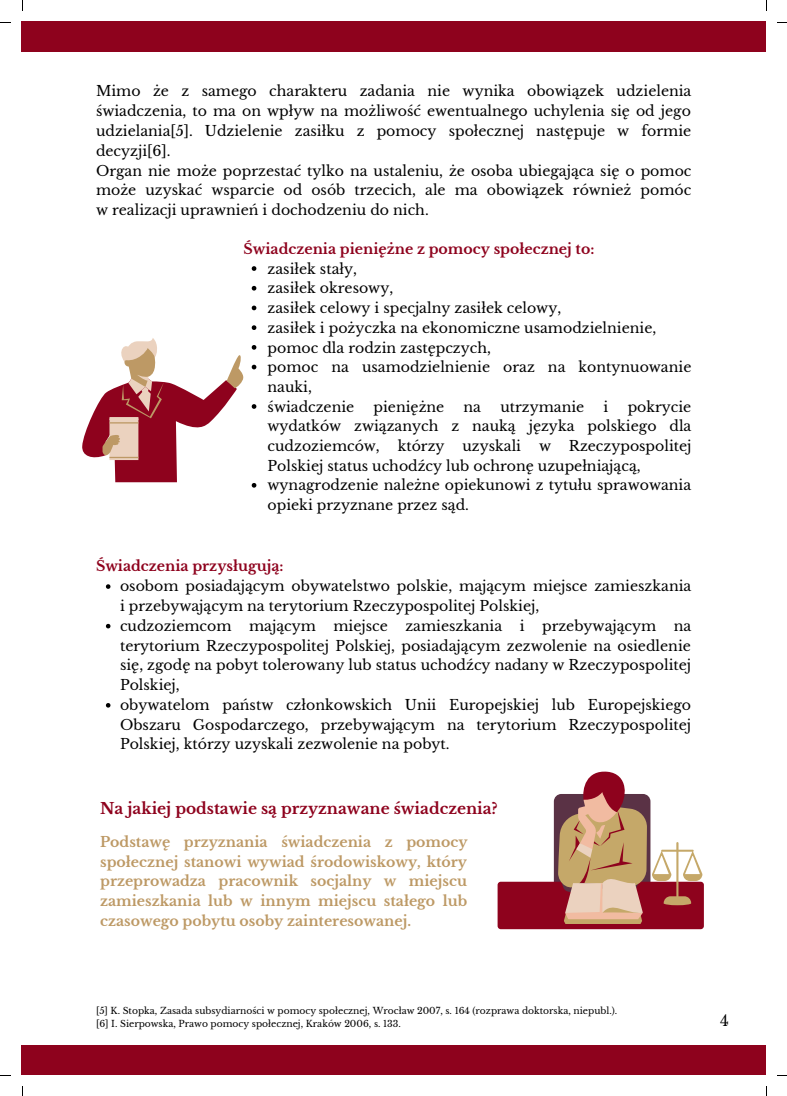
<style>
.page{position:relative;width:787px;height:1096px;background:#fff}
.page>*{position:absolute;margin:0;border:0;box-sizing:border-box;transform-origin:0 0}
.t1{font:700 15.38px "Libre Baskerville";color:#8e021d}
.t2{font:15px "Libre Baskerville";color:#000}
.t3{font:14.12px/19.8px "Libre Baskerville";color:#000}
.t4{font:700 14.12px/19.8px "Libre Baskerville";color:#bd9965;text-align:justify}
.t5{font:700 14.12px "Libre Baskerville";color:#8e021d}
.t6{font:9.12px/12.1px "Libre Baskerville";color:#000}
</style>
<div class="page">
<div style="left:22px;top:22px;width:744px;height:30px;background:#8e021d"></div>
<div style="left:22px;top:1045px;width:744px;height:29px;background:#8e021d"></div>
<svg style="left:106px;top:584px;width:4px;height:5px"></svg>
<svg style="left:106px;top:623px;width:4px;height:5px"></svg>
<svg style="left:106px;top:703px;width:4px;height:4px"></svg>
<svg style="left:498px;top:771px;width:206px;height:158px"></svg>
<svg style="left:82px;top:338px;width:162px;height:144px"></svg>
<svg style="left:252px;top:266px;width:4px;height:5px"></svg>
<svg style="left:252px;top:286px;width:4px;height:4px"></svg>
<svg style="left:252px;top:305px;width:4px;height:5px"></svg>
<svg style="left:252px;top:325px;width:4px;height:5px"></svg>
<svg style="left:252px;top:345px;width:4px;height:4px"></svg>
<svg style="left:252px;top:365px;width:4px;height:4px"></svg>
<svg style="left:252px;top:404px;width:4px;height:5px"></svg>
<svg style="left:252px;top:483px;width:4px;height:4px"></svg>
<p class="t3" style="left:96px;top:81px;width:597px">Mimo że z samego charakteru zadania nie wynika obowiązek udzielenia świadczenia, to ma on wpływ na możliwość ewentualnego uchylenia się od jego udzielania[5]. Udzielenie zasiłku z pomocy społecznej następuje w formie decyzji[6].<br>Organ nie może poprzestać tylko na ustaleniu, że osoba ubiegająca się o pomoc może uzyskać wsparcie od osób trzecich, ale ma obowiązek również pomóc w realizacji uprawnień i dochodzeniu do nich.</p>
<p class="t5" style="left:244px;top:240px;width:352px">Świadczenia pieniężne z pomocy społecznej to:</p>
<p class="t3" style="left:268px;top:259px;width:425px">zasiłek stały,<br>zasiłek okresowy,<br>zasiłek celowy i specjalny zasiłek celowy,<br>zasiłek i pożyczka na ekonomiczne usamodzielnienie, pomoc dla rodzin zastępczych,<br>pomoc na usamodzielnienie oraz na kontynuowanie nauki,<br>świadczenie</p>
<p class="t3" style="left:268px;top:397px;width:425px;text-align:justify;text-indent:360px">pokrycie wydatków związanych z nauką języka polskiego dla cudzoziemców,</p>
<p class="t3" style="left:374px;top:397px;width:72px">pieniężne</p>
<p class="t3" style="left:464px;top:397px;width:19px">na</p>
<p class="t3" style="left:500px;top:397px;width:85px">utrzymanie</p>
<p class="t3" style="left:604px;top:397px;width:6px">i</p>
<p class="t3" style="left:268px;top:436px;width:425px;text-indent:301px">Rzeczypospolitej Polskiej status uchodźcy lub ochronę uzupełniającą, wynagrodzenie należne opiekunowi z tytułu sprawowania opieki przyznane przez sąd.</p>
<p class="t3" style="left:398px;top:436px;width:48px">którzy</p>
<p class="t3" style="left:462px;top:436px;width:60px">uzyskali</p>
<p class="t3" style="left:539px;top:436px;width:14px">w</p>
<p class="t5" style="left:96px;top:557px;width:189px">Świadczenia przysługują:</p>
<p class="t3" style="left:120px;top:576px;width:573px">osobom posiadającym obywatelstwo polskie, mającym miejsce zamieszkania i przebywającym na terytorium Rzeczypospolitej Polskiej,<br>cudzoziemcom mającym miejsce zamieszkania i przebywającym na terytorium Rzeczypospolitej Polskiej, posiadającym zezwolenie na osiedlenie się, zgodę na pobyt tolerowany lub status uchodźcy nadany w Rzeczypospolitej Polskiej,<br>obywatelom państw członkowskich Unii Europejskiej lub Europejskiego Obszaru Gospodarczego, przebywającym na terytorium Rzeczypospolitej Polskiej, którzy uzyskali zezwolenie na pobyt.</p>
<p class="t1" style="left:100px;top:799px;width:399px">Na jakiej podstawie są przyznawane świadczenia?</p>
<p class="t4" style="left:100px;top:832px;width:369px">Podstawę przyznania świadczenia z pomocy społecznej stanowi wywiad środowiskowy, który przeprowadza pracownik socjalny w miejscu zamieszkania lub w innym miejscu stałego lub czasowego pobytu osoby zainteresowanej.</p>
<p class="t6" style="left:96px;top:1004px;width:523px">[5] K. Stopka, Zasada subsydiarności w pomocy społecznej, Wrocław 2007, s. 164 (rozprawa doktorska, niepubl.). [6] I. Sierpowska, Prawo pomocy społecznej, Kraków 2006, s. 133.</p>
<p class="t2" style="left:720px;top:1011px;width:10px">4</p>
</div>
